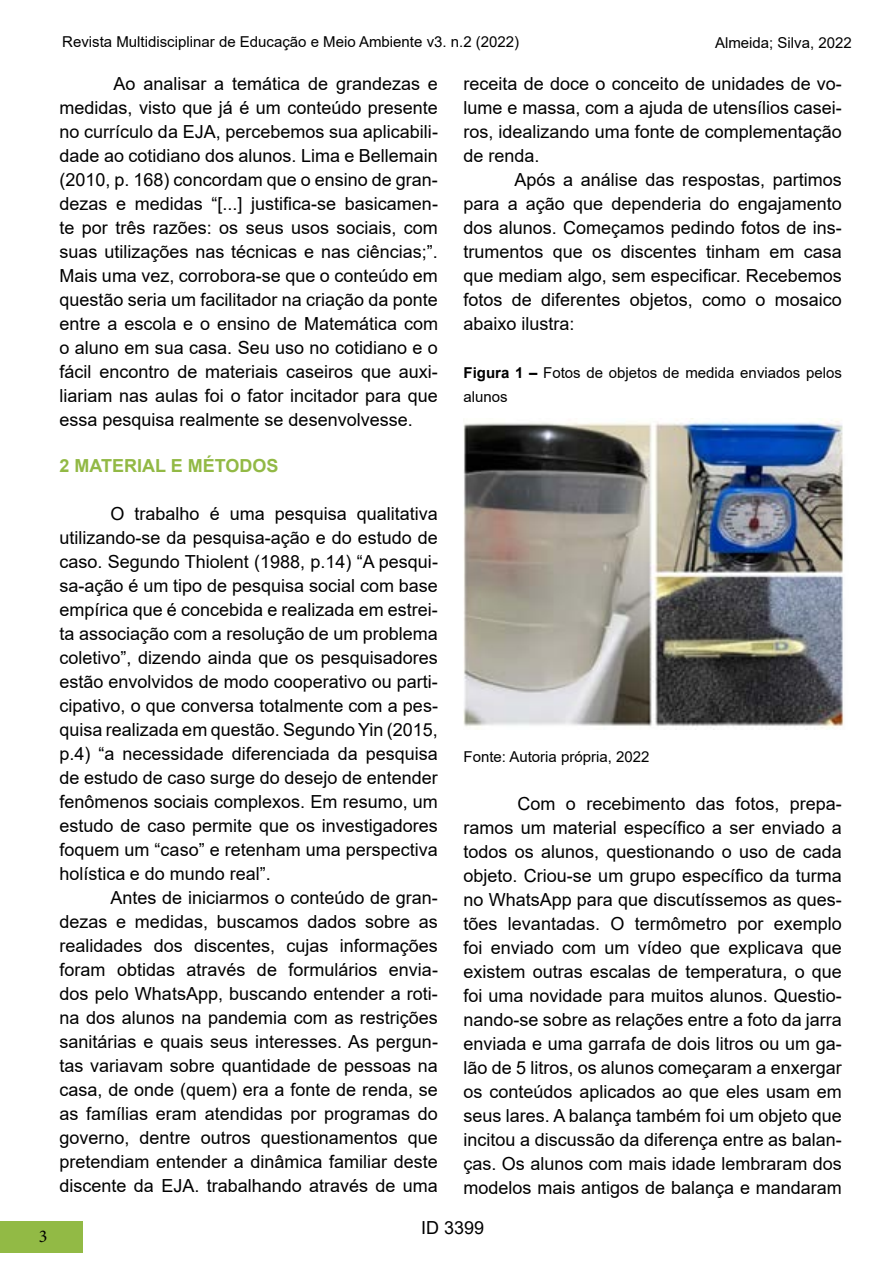
<style>
.page{position:relative;width:893px;height:1263px;background:#fff}
.page>*{position:absolute;margin:0;border:0;box-sizing:border-box;transform-origin:0 0}
.t1{font:18px/24px "Arial";color:#000;text-align:justify}
.t2{font:700 18px "Arial";color:#92b945}
.t3{font:18px "Minion Pro";color:#000}
.t4{font:15px/24px "Arial";color:#000}
.s1{font-weight:700}
</style>
<div class="page">
<hr style="left:0;top:1221px;width:3px;height:31px;background:#92ba45">
<div style="left:3px;top:1221px;width:80px;height:31px;background:#92ba45"></div>
<img style="left:463px;top:418px;width:381px;height:310px">
<p class="t3" style="left:39px;top:1224px;width:10px">3</p>
<p class="t4" style="left:62px;top:30px;width:458px">Revista Multidisciplinar de Educação e Meio Ambiente v3. n.2 (2022)</p>
<p class="t4" style="left:715px;top:30px;width:138px">Almeida; Silva, 2022</p>
<p class="t1" style="left:60px;top:71px;width:380px;text-indent:54px">Ao analisar a temática de grandezas e medidas, visto que já é um conteúdo presente no currículo da EJA, percebemos sua aplicabili&shy;dade ao cotidiano dos alunos. Lima e Bellemain (2010, p. 168) concordam que o ensino de gran&shy;dezas e medidas “[...] justifica-se basicamen&shy;te por três razões: os seus usos sociais, com suas utilizações nas técnicas e nas ciências;”.<br>Mais uma vez, corrobora-se que o conteúdo em questão seria um facilitador na criação da ponte entre a escola e o ensino de Matemática com o aluno em sua casa. Seu uso no cotidiano e o fácil encontro de materiais caseiros que auxi&shy;liariam nas aulas foi o fator incitador para que essa pesquisa realmente se desenvolvesse.</p>
<p class="t2" style="left:60px;top:453px;width:221px">2 MATERIAL E MÉTODOS</p>
<p class="t1" style="left:60px;top:502px;width:380px;text-indent:51px">O trabalho é uma pesquisa qualitativa utilizando-se da pesquisa-ação e do estudo de caso. Segundo Thiolent (1988, p.14) “A pesqui&shy;sa-ação é um tipo de pesquisa social com base empírica que é concebida e realizada em estrei&shy;ta associação com a resolução de um problema coletivo”, dizendo ainda que os pesquisadores estão envolvidos de modo cooperativo ou parti&shy;cipativo, o que conversa totalmente com a pes&shy;quisa realizada em questão. Segundo Yin (2015, p.4) “a necessidade diferenciada da pesquisa de estudo de caso surge do desejo de entender fenômenos sociais complexos. Em resumo, um estudo de caso permite que os investigadores foquem um “caso” e retenham uma perspectiva holística e do mundo real”.</p>
<p class="t1" style="left:60px;top:886px;width:380px;text-indent:51px">Antes de iniciarmos o conteúdo de gran&shy;dezas e medidas, buscamos dados sobre as realidades dos discentes, cujas informações foram obtidas através de formulários envia&shy;dos pelo WhatsApp, buscando entender a roti&shy;na dos alunos na pandemia com as restrições sanitárias e quais seus interesses. As pergun&shy;tas variavam sobre quantidade de pessoas na casa, de onde (quem) era a fonte de renda, se as famílias eram atendidas por programas do governo, dentre outros questionamentos que pretendiam entender a dinâmica familiar deste discente da EJA. trabalhando através de uma</p>
<p class="t1" style="left:463px;top:71px;width:380px">receita de doce o conceito de unidades de vo&shy;lume e massa, com a ajuda de utensílios casei&shy;ros, idealizando uma fonte de complementação de renda.</p>
<p class="t1" style="left:463px;top:167px;width:380px;text-indent:51px">Após a análise das respostas, partimos para a ação que dependeria do engajamento dos alunos. Começamos pedindo fotos de ins&shy;trumentos que os discentes tinham em casa que mediam algo, sem especificar. Recebemos fotos de diferentes objetos, como o mosaico abaixo ilustra:</p>
<p class="t4" style="left:463px;top:360px;width:380px"><span class="s1">Figura 1 –</span> Fotos de objetos de medida enviados pelos alunos</p>
<p class="t4" style="left:463px;top:744px;width:187px">Fonte: Autoria própria, 2022</p>
<p class="t1" style="left:463px;top:791px;width:380px;text-indent:54px">Com o recebimento das fotos, prepa&shy;ramos um material específico a ser enviado a todos os alunos, questionando o uso de cada objeto. Criou-se um grupo específico da turma no WhatsApp para que discutíssemos as ques&shy;tões levantadas. O termômetro por exemplo foi enviado com um vídeo que explicava que existem outras escalas de temperatura, o que foi uma novidade para muitos alunos. Questio&shy;nando-se sobre as relações entre a foto da jarra enviada e uma garrafa de dois litros ou um ga&shy;lão de 5 litros, os alunos começaram a enxergar os conteúdos aplicados ao que eles usam em seus lares. A balança também foi um objeto que incitou a discussão da diferença entre as balan&shy;ças. Os alunos com mais idade lembraram dos modelos mais antigos de balança e mandaram</p>
<p class="t1" style="left:421px;top:1216px;width:65px">ID 3399</p>
</div>
